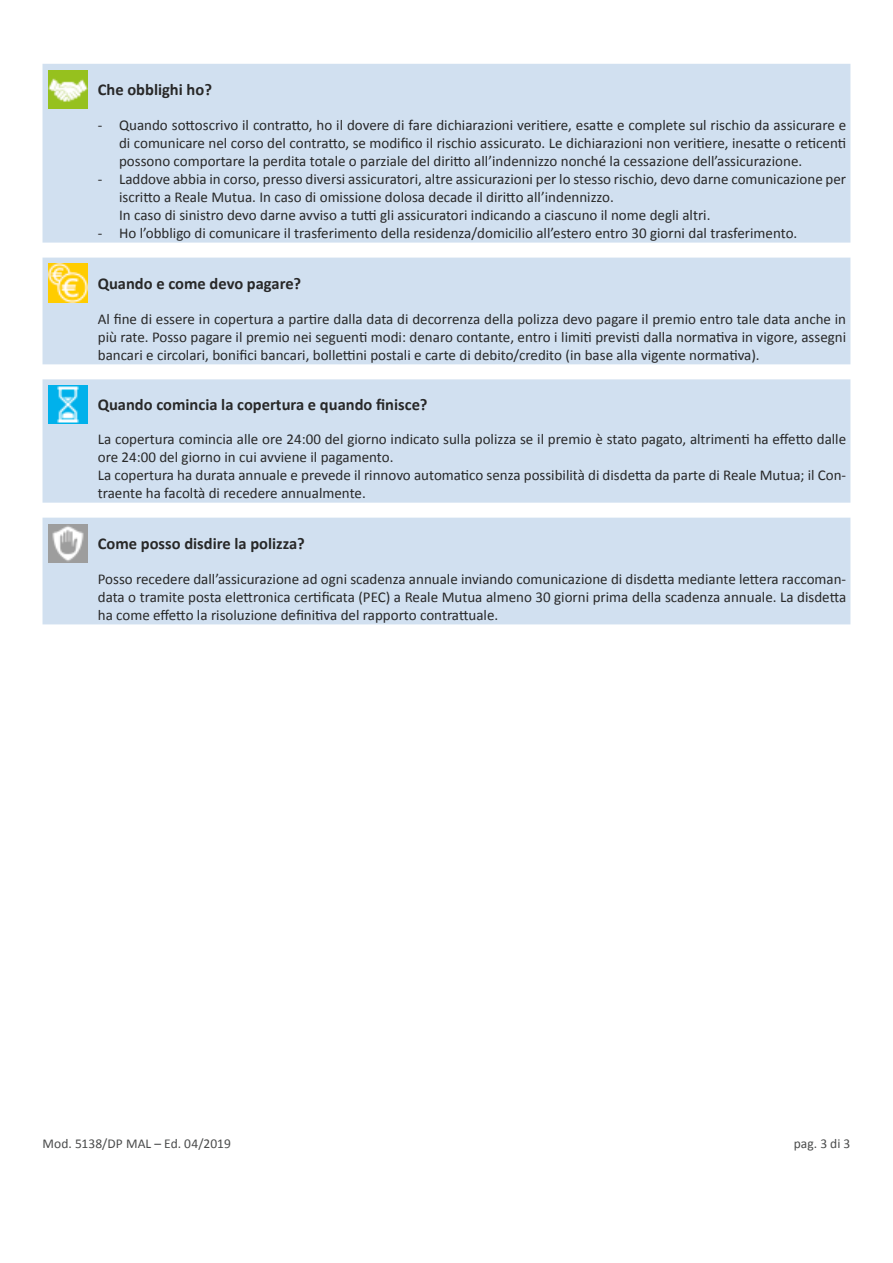
<style>
.page{position:relative;width:893px;height:1263px;background:#fff}
.page>*{position:absolute;margin:0;border:0;box-sizing:border-box;transform-origin:0 0}
.t1{font:700 16.5px "Calibri";color:#282828}
.t2{font:15px/18px "Calibri";color:#282828;text-align:justify}
.t3{font:13.5px "Calibri";letter-spacing:.01em;color:#4a4b4b}
</style>
<div class="page">
<div style="left:43px;top:64px;width:807px;height:179px;background:#d1e0f0"></div>
<img style="left:49px;top:70px;width:38px;height:38px">
<div style="left:43px;top:258px;width:807px;height:106px;background:#d1e0f0"></div>
<img style="left:49px;top:264px;width:38px;height:38px">
<div style="left:43px;top:379px;width:807px;height:124px;background:#d1e0f0"></div>
<img style="left:49px;top:385px;width:38px;height:38px">
<div style="left:43px;top:518px;width:807px;height:106px;background:#d1e0f0"></div>
<img style="left:49px;top:524px;width:38px;height:38px">
<p class="t1" style="left:98px;top:79px;width:116px">Che obblighi ho?</p>
<p class="t2" style="left:119px;top:116px;width:729px;text-indent:-21px">- Quando sottoscrivo il contratto, ho il dovere di fare dichiarazioni veritiere, esatte e complete sul rischio da assicurare e di comunicare nel corso del contratto, se modifico il rischio assicurato. Le dichiarazioni non veritiere, inesatte o reticenti possono comportare la perdita totale o parziale del diritto all’indennizzo nonché la cessazione dell’assicurazione.</p>
<p class="t2" style="left:119px;top:170px;width:729px;text-align:left;text-indent:-21px">- Laddove abbia in corso, presso diversi assicuratori, altre assicurazioni per lo stesso rischio, devo darne comunicazione per iscritto a Reale Mutua. In caso di omissione dolosa decade il diritto all’indennizzo.<br>In caso di sinistro devo darne avviso a tutti gli assicuratori indicando a ciascuno il nome degli altri.</p>
<p class="t2" style="left:98px;top:224px;width:701px">- Ho l’obbligo di comunicare il trasferimento della residenza/domicilio all’estero entro 30 giorni dal trasferimento.</p>
<p class="t1" style="left:98px;top:273px;width:205px">Quando e come devo pagare?</p>
<p class="t2" style="left:98px;top:310px;width:750px">Al fine di essere in copertura a partire dalla data di decorrenza della polizza devo pagare il premio entro tale data anche in più rate. Posso pagare il premio nei seguenti modi: denaro contante, entro i limiti previsti dalla normativa in vigore, assegni bancari e circolari, bonifici bancari, bollettini postali e carte di debito/credito (in base alla vigente normativa).</p>
<p class="t1" style="left:98px;top:394px;width:331px">Quando comincia la copertura e quando finisce?</p>
<p class="t2" style="left:98px;top:430px;width:750px;text-align:left">La copertura comincia alle ore 24:00 del giorno indicato sulla polizza se il premio è stato pagato, altrimenti ha effetto dalle ore 24:00 del giorno in cui avviene il pagamento.<br>La copertura ha durata annuale e prevede il rinnovo automatico senza possibilità di disdetta da parte di Reale Mutua; il Con&shy;traente ha facoltà di recedere annualmente.</p>
<p class="t1" style="left:98px;top:533px;width:209px">Come posso disdire la polizza?</p>
<p class="t2" style="left:98px;top:570px;width:750px">Posso recedere dall’assicurazione ad ogni scadenza annuale inviando comunicazione di disdetta mediante lettera raccoman&shy;data o tramite posta elettronica certificata (PEC) a Reale Mutua almeno 30 giorni prima della scadenza annuale. La disdetta ha come effetto la risoluzione definitiva del rapporto contrattuale.</p>
<p class="t3" style="left:43px;top:1135px;width:190px">Mod. 5138/DP MAL – Ed. 04/2019</p>
<p class="t3" style="left:794px;top:1135px;width:58px">pag. 3 di 3</p>
</div>
